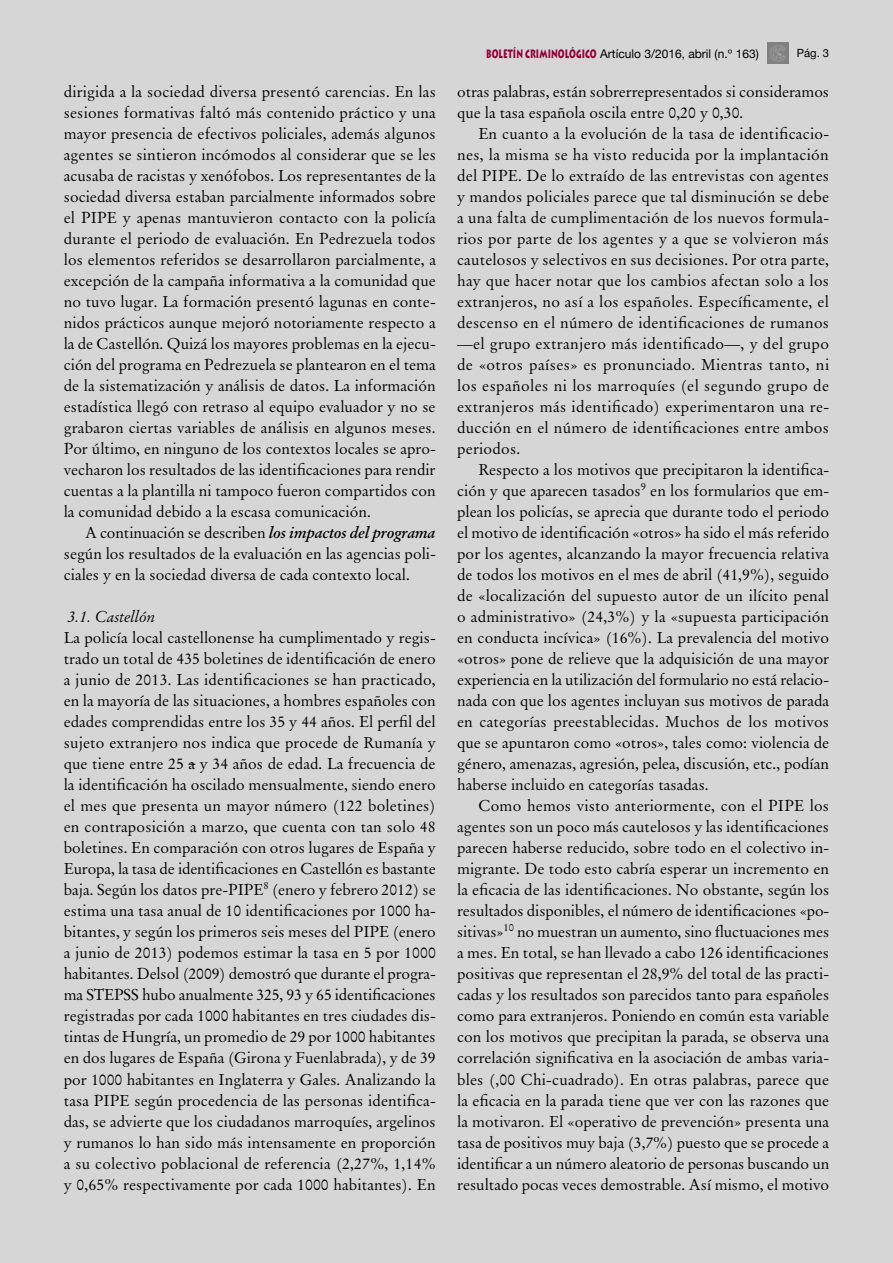
<style>
.page{position:relative;width:893px;height:1263px;background:#d6d6d6}
.page>*{position:absolute;margin:0;border:0;box-sizing:border-box;transform-origin:0 0}
.Texto_normal{font:15.75px/21px "Original Garamond BT";color:#000;text-align:justify}
.Texto_primera_linea{font:15.75px/21px "Original Garamond BT";color:#000;text-align:justify}
.Subtítulos_de_apartados{font:italic 15.75px "Original Garamond BT";color:#000}
.t1{font:12px "Helvetica Neue";color:#000}
.t2{font:11.25px "Helvetica Neue";color:#000}
.s1{font-weight:700;font-style:italic}
.s2{font-family:"Lithos Pro";font-weight:900;color:#940035}
</style>
<div class="page">
<img style="left:767px;top:43px;width:21px;height:21px">
<p class="Texto_normal" style="left:64px;top:81px;width:374px">dirigida a la sociedad diversa presentó carencias. En las sesiones formativas faltó más contenido práctico y una mayor presencia de efectivos policiales, además algunos agentes se sintieron incómodos al considerar que se les acusaba de racistas y xenófobos. Los representantes de la sociedad diversa estaban parcialmente informados sobre el PIPE y apenas mantuvieron contacto con la policía durante el periodo de evaluación. En Pedrezuela todos los elementos referidos se desarrollaron parcialmente, a excepción de la campaña informativa a la comunidad que no tuvo lugar. La formación presentó lagunas en conte&shy;nidos prácticos aunque mejoró notoriamente respecto a la de Castellón. Quizá los mayores problemas en la ejecu&shy;ción del programa en Pedrezuela se plantearon en el tema de la sistematización y análisis de datos. La información estadística llegó con retraso al equipo evaluador y no se grabaron ciertas variables de análisis en algunos meses.<br>Por último, en ninguno de los contextos locales se apro&shy;vecharon los resultados de las identificaciones para rendir cuentas a la plantilla ni tampoco fueron compartidos con la comunidad debido a la escasa comunicación.</p>
<p class="Texto_normal" style="left:64px;top:522px;width:374px;text-indent:21px">A continuación se describen <span class="s1">los impactos del programa </span>según los resultados de la evaluación en las agencias poli&shy;ciales y en la sociedad diversa de cada contexto local.</p>
<p class="Subtítulos_de_apartados" style="left:68px;top:607px;width:90px">3.1. Castellón</p>
<p class="Texto_primera_linea" style="left:64px;top:627px;width:374px">La policía local castellonense ha cumplimentado y regis&shy;trado un total de 435 boletines de identificación de enero a junio de 2013. Las identificaciones se han practicado, en la mayoría de las situaciones, a hombres españoles con edades comprendidas entre los 35 y 44 años. El perfil del sujeto extranjero nos indica que procede de Rumanía y que tiene entre 25 a y 34 años de edad. La frecuencia de la identificación ha oscilado mensualmente, siendo enero el mes que presenta un mayor número (122 boletines) en contraposición a marzo, que cuenta con tan solo 48 boletines. En comparación con otros lugares de España y Europa, la tasa de identificaciones en Castellón es bastante baja. Según los datos pre-PIPE<sup>8</sup> (enero y febrero 2012) se estima una tasa anual de 10 identificaciones por 1000 ha&shy;bitantes, y según los primeros seis meses del PIPE (enero a junio de 2013) podemos estimar la tasa en 5 por 1000 habitantes. Delsol (2009) demostró que durante el progra&shy;ma STEPSS hubo anualmente 325, 93 y 65 identificaciones registradas por cada 1000 habitantes en tres ciudades dis&shy;tintas de Hungría, un promedio de 29 por 1000 habitantes en dos lugares de España (Girona y Fuenlabrada), y de 39 por 1000 habitantes en Inglaterra y Gales. Analizando la tasa PIPE según procedencia de las personas identifica&shy;das, se advierte que los ciudadanos marroquíes, argelinos y rumanos lo han sido más intensamente en proporción a su colectivo poblacional de referencia (2,27%, 1,14% y 0,65% respectivamente por cada 1000 habitantes). En</p>
<p class="t1" style="left:486px;top:46px;width:274px"><span class="s2">BOLETÍN CRIMINOLÓGICO</span> Artículo 3/2016, abril (n.º 163)</p>
<p class="t2" style="left:797px;top:47px;width:34px">Pág. 3</p>
<p class="Texto_primera_linea" style="left:457px;top:81px;width:374px">otras palabras, están sobrerrepresentados si consideramos que la tasa española oscila entre 0,20 y 0,30.</p>
<p class="Texto_normal" style="left:457px;top:123px;width:374px;text-indent:21px">En cuanto a la evolución de la tasa de identificacio&shy;nes, la misma se ha visto reducida por la implantación del PIPE. De lo extraído de las entrevistas con agentes y mandos policiales parece que tal disminución se debe a una falta de cumplimentación de los nuevos formula&shy;rios por parte de los agentes y a que se volvieron más cautelosos y selectivos en sus decisiones. Por otra parte, hay que hacer notar que los cambios afectan solo a los extranjeros, no así a los españoles. Específicamente, el descenso en el número de identificaciones de rumanos —el grupo extranjero más identificado—, y del grupo de «otros países» es pronunciado. Mientras tanto, ni los españoles ni los marroquíes (el segundo grupo de extranjeros más identificado) experimentaron una re&shy;ducción en el número de identificaciones entre ambos periodos.</p>
<p class="Texto_normal" style="left:457px;top:459px;width:374px;text-indent:21px">Respecto a los motivos que precipitaron la identifica&shy;ción y que aparecen tasados<sup>9</sup> en los formularios que em&shy;plean los policías, se aprecia que durante todo el periodo el motivo de identificación «otros» ha sido el más referido por los agentes, alcanzando la mayor frecuencia relativa de todos los motivos en el mes de abril (41,9%), seguido de «localización del supuesto autor de un ilícito penal o administrativo» (24,3%) y la «supuesta participación en conducta incívica» (16%). La prevalencia del motivo «otros» pone de relieve que la adquisición de una mayor experiencia en la utilización del formulario no está relacio&shy;nada con que los agentes incluyan sus motivos de parada en categorías preestablecidas. Muchos de los motivos que se apuntaron como «otros», tales como: violencia de género, amenazas, agresión, pelea, discusión, etc., podían haberse incluido en categorías tasadas.</p>
<p class="Texto_normal" style="left:457px;top:795px;width:374px;text-indent:21px">Como hemos visto anteriormente, con el PIPE los agentes son un poco más cautelosos y las identificaciones parecen haberse reducido, sobre todo en el colectivo in&shy;migrante. De todo esto cabría esperar un incremento en la eficacia de las identificaciones. No obstante, según los resultados disponibles, el número de identificaciones «po&shy;sitivas»<sup>10</sup> no muestran un aumento, sino fluctuaciones mes a mes. En total, se han llevado a cabo 126 identificaciones positivas que representan el 28,9% del total de las practi&shy;cadas y los resultados son parecidos tanto para españoles como para extranjeros. Poniendo en común esta variable con los motivos que precipitan la parada, se observa una correlación significativa en la asociación de ambas varia&shy;bles (,00 Chi-cuadrado). En otras palabras, parece que la eficacia en la parada tiene que ver con las razones que la motivaron. El «operativo de prevención» presenta una tasa de positivos muy baja (3,7%) puesto que se procede a identificar a un número aleatorio de personas buscando un resultado pocas veces demostrable. Así mismo, el motivo</p>
</div>
